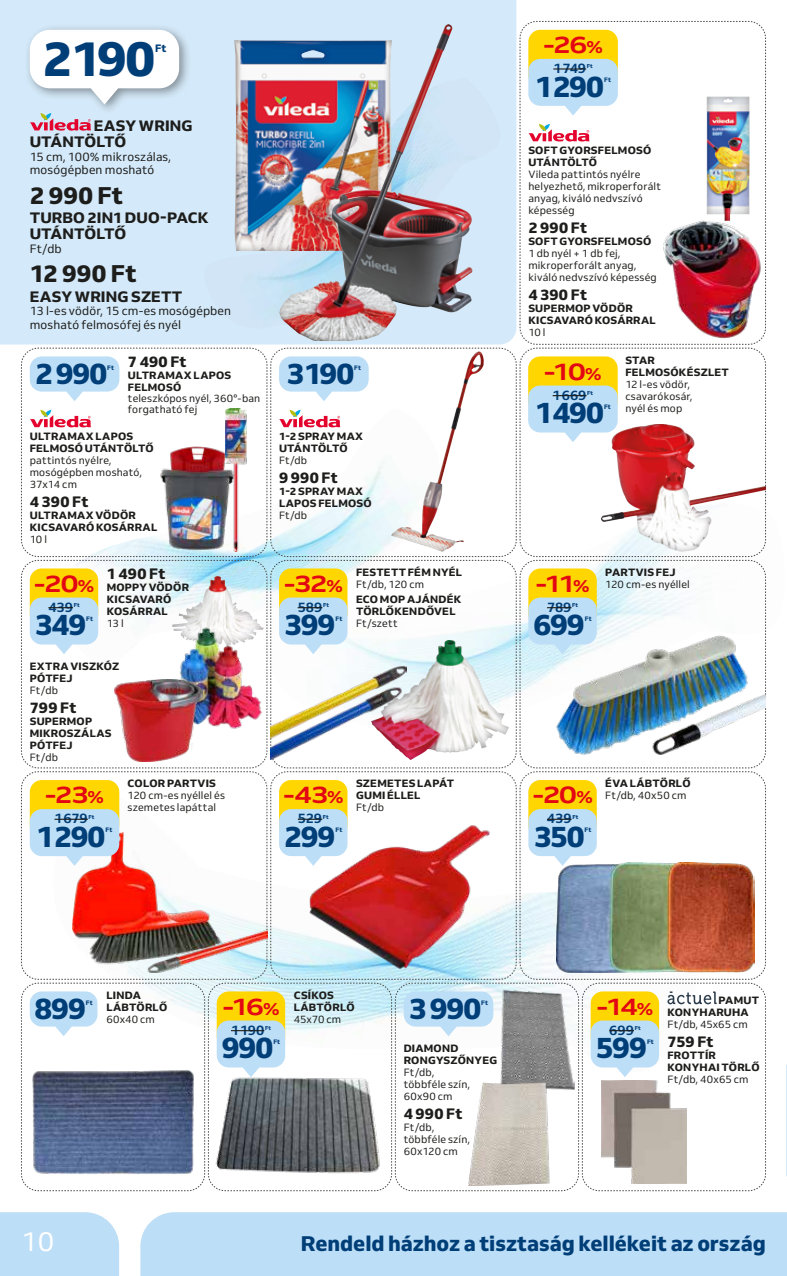
<style>
.page{position:relative;width:787px;height:1276px;background:#fff}
.page>*{position:absolute;margin:0;border:0;box-sizing:border-box;transform-origin:0 0}
.t1{font:800 48.75px "Venn";color:#003e78}
.t2{font:800 29.25px "Venn";letter-spacing:-.04em;color:#003e78}
.t3{font:27px "Venn";color:#fff}
.t4{font:800 24px "Venn";letter-spacing:.01em;color:#1d1d1b}
.t5{font:700 23.7px "Venn Semi Ex";letter-spacing:-.065em;color:#e30613}
.t6{font:800 21px "Venn";color:#003e78}
.t7{font:800 15px/16.5px "Venn";letter-spacing:.01em;color:#1d1d1b}
.t8{font:700 13.5px "Venn";letter-spacing:-.005em;color:#003e78}
.t9{font:12px/13.5px "Venn";letter-spacing:.01em;color:#1d1d1b}
.t10{font:800 10.65px "Venn";color:#003e78}
.t11{font:800 10.5px/12px "Venn";letter-spacing:.025em;color:#1d1d1b}
.t12{font:10.5px/12px "Venn";letter-spacing:.015em;color:#1d1d1b}
.t13{font:800 6.3px "Venn";letter-spacing:.015em;color:#003e78}
.t14{font:800 5.7px "Venn";letter-spacing:-.005em;color:#003e78}
.s1{font-size:17.4px}
</style>
<div class="page">
<div style="left:0;top:1212px;width:119px;height:64px;background:#bddef7"></div>
<div style="left:140px;top:1212px;width:647px;height:64px;background:#bddef7"></div>
<div style="left:0;top:0;width:516px;height:344px;background:#d4e9f9"></div>
<svg style="left:786px;top:1064px;width:1px;height:112px"></svg>
<div style="left:266px;top:13px;width:220px;height:328px;background:#d4e9f9"></div>
<img style="left:21px;top:21px;width:745px;height:1170px">
<h1 class="t1" style="left:42px;top:28px;width:114px">2 190</h1>
<p class="t10" style="left:155px;top:41px;width:13px">Ft</p>
<h3 class="t5" style="left:543px;top:30px;width:62px">-26<span class="s1">%</span></h3>
<p class="t8" style="left:553px;top:60px;width:34px">1 749</p>
<p class="t14" style="left:587px;top:63px;width:7px">Ft</p>
<h2 class="t2" style="left:535px;top:68px;width:70px">1 290</h2>
<p class="t13" style="left:604px;top:76px;width:8px">Ft</p>
<h3 class="t7" style="left:30px;top:117px;width:164px;text-indent:64px">EASY WRING<br>UTÁNTÖLTŐ</h3>
<p class="t9" style="left:30px;top:150px;width:143px">15 cm, 100% mikroszálas, mosógépben mosható</p>
<h3 class="t4" style="left:30px;top:180px;width:95px">2 990 Ft</h3>
<h3 class="t7" style="left:30px;top:209px;width:180px">TURBO 2IN1 DUO-PACK<br>UTÁNTÖLTŐ</h3>
<p class="t9" style="left:30px;top:242px;width:33px">Ft/db</p>
<h3 class="t4" style="left:30px;top:259px;width:108px">12 990 Ft</h3>
<h3 class="t7" style="left:30px;top:288px;width:154px">EASY WRING SZETT</h3>
<p class="t9" style="left:30px;top:304px;width:203px">13 l-es vödör, 15 cm-es mosógépben mosható felmosófej és nyél</p>
<p class="t11" style="left:528px;top:144px;width:124px">SOFT GYORSFELMOSÓ<br>UTÁNTÖLTŐ</p>
<p class="t12" style="left:528px;top:168px;width:134px">Vileda pattintós nyélre helyezhető, mikroperforált anyag, kiváló nedvszívó képesség</p>
<h3 class="t7" style="left:528px;top:219px;width:60px">2 990 Ft</h3>
<p class="t11" style="left:528px;top:235px;width:124px">SOFT GYORSFELMOSÓ</p>
<p class="t12" style="left:528px;top:247px;width:130px">1 db nyél + 1 db fej, mikroperforált anyag, kiváló nedvszívó képesség</p>
<h3 class="t7" style="left:528px;top:286px;width:60px">4 390 Ft</h3>
<p class="t11" style="left:528px;top:302px;width:129px">SUPERMOP VÖDÖR<br>KICSAVARÓ KOSÁRRAL</p>
<p class="t12" style="left:528px;top:326px;width:19px">10 l</p>
<h2 class="t2" style="left:35px;top:355px;width:74px">2 990</h2>
<p class="t13" style="left:107px;top:363px;width:8px">Ft</p>
<h3 class="t7" style="left:128px;top:353px;width:60px">7 490 Ft</h3>
<p class="t11" style="left:128px;top:369px;width:105px">ULTRAMAX LAPOS<br>FELMOSÓ</p>
<p class="t12" style="left:128px;top:393px;width:134px;line-height:11.2px">teleszkópos nyél, 360°-ban forgatható fej</p>
<h2 class="t2" style="left:287px;top:355px;width:69px">3 190</h2>
<p class="t13" style="left:354px;top:363px;width:8px">Ft</p>
<h3 class="t5" style="left:544px;top:356px;width:59px">-10<span class="s1">%</span></h3>
<p class="t8" style="left:552px;top:386px;width:35px">1 669</p>
<p class="t14" style="left:587px;top:389px;width:7px">Ft</p>
<h2 class="t2" style="left:535px;top:394px;width:71px">1 490</h2>
<p class="t13" style="left:604px;top:402px;width:8px">Ft</p>
<p class="t11" style="left:625px;top:354px;width:105px">STAR<br>FELMOSÓKÉSZLET</p>
<p class="t12" style="left:625px;top:378px;width:69px">12 l-es vödör, csavarókosár, nyél és mop</p>
<p class="t11" style="left:30px;top:430px;width:125px">ULTRAMAX LAPOS<br>FELMOSÓ UTÁNTÖLTŐ</p>
<p class="t12" style="left:30px;top:454px;width:114px">pattintós nyélre, mosógépben mosható,<br>37x14 cm</p>
<h3 class="t7" style="left:30px;top:493px;width:60px">4 390 Ft</h3>
<p class="t11" style="left:30px;top:508px;width:129px">ULTRAMAX VÖDÖR<br>KICSAVARÓ KOSÁRRAL</p>
<p class="t12" style="left:30px;top:533px;width:19px">10 l</p>
<p class="t11" style="left:279px;top:430px;width:86px">1-2 SPRAY MAX<br>UTÁNTÖLTŐ</p>
<p class="t12" style="left:279px;top:454px;width:30px">Ft/db</p>
<h3 class="t7" style="left:279px;top:469px;width:60px">9 990 Ft</h3>
<p class="t11" style="left:279px;top:484px;width:94px">1-2 SPRAY MAX<br>LAPOS FELMOSÓ</p>
<p class="t12" style="left:279px;top:509px;width:30px">Ft/db</p>
<h3 class="t5" style="left:34px;top:568px;width:62px">-20<span class="s1">%</span></h3>
<p class="t8" style="left:48px;top:598px;width:26px">439</p>
<p class="t14" style="left:74px;top:601px;width:7px">Ft</p>
<h2 class="t2" style="left:35px;top:606px;width:53px">349</h2>
<p class="t13" style="left:86px;top:614px;width:8px">Ft</p>
<h3 class="t7" style="left:107px;top:565px;width:60px">1 490 Ft</h3>
<p class="t11" style="left:107px;top:581px;width:84px">MOPPY VÖDÖR<br>KICSAVARÓ<br>KOSÁRRAL</p>
<p class="t12" style="left:107px;top:617px;width:18px">13 l</p>
<h3 class="t5" style="left:284px;top:568px;width:61px">-32<span class="s1">%</span></h3>
<p class="t8" style="left:298px;top:598px;width:26px">589</p>
<p class="t14" style="left:323px;top:601px;width:7px">Ft</p>
<h2 class="t2" style="left:284px;top:606px;width:53px">399</h2>
<p class="t13" style="left:335px;top:614px;width:8px">Ft</p>
<p class="t11" style="left:356px;top:566px;width:108px">FESTETT FÉM NYÉL</p>
<p class="t12" style="left:356px;top:578px;width:69px">Ft/db, 120 cm</p>
<p class="t11" style="left:356px;top:592px;width:107px">ECO MOP AJÁNDÉK<br>TÖRLŐKENDŐVEL</p>
<p class="t12" style="left:356px;top:617px;width:43px">Ft/szett</p>
<h3 class="t5" style="left:535px;top:568px;width:56px">-11<span class="s1">%</span></h3>
<p class="t8" style="left:547px;top:598px;width:26px">789</p>
<p class="t14" style="left:572px;top:601px;width:7px">Ft</p>
<h2 class="t2" style="left:533px;top:606px;width:53px">699</h2>
<p class="t13" style="left:585px;top:614px;width:8px">Ft</p>
<p class="t11" style="left:605px;top:566px;width:72px">PARTVIS FEJ</p>
<p class="t12" style="left:605px;top:578px;width:86px">120 cm-es nyéllel</p>
<p class="t11" style="left:30px;top:660px;width:91px">EXTRA VISZKÓZ<br>PÓTFEJ</p>
<p class="t12" style="left:30px;top:684px;width:30px">Ft/db</p>
<h3 class="t7" style="left:30px;top:699px;width:48px">799 Ft</h3>
<p class="t11" style="left:30px;top:715px;width:83px">SUPERMOP<br>MIKROSZÁLAS<br>PÓTFEJ</p>
<p class="t12" style="left:30px;top:751px;width:30px">Ft/db</p>
<h3 class="t5" style="left:45px;top:780px;width:61px">-23<span class="s1">%</span></h3>
<p class="t8" style="left:54px;top:810px;width:35px">1 679</p>
<p class="t14" style="left:89px;top:813px;width:7px">Ft</p>
<h2 class="t2" style="left:37px;top:818px;width:70px">1 290</h2>
<p class="t13" style="left:106px;top:826px;width:8px">Ft</p>
<p class="t11" style="left:128px;top:777px;width:90px">COLOR PARTVIS</p>
<p class="t12" style="left:128px;top:789px;width:99px">120 cm-es nyéllel és szemetes lapáttal</p>
<h3 class="t5" style="left:283px;top:780px;width:62px">-43<span class="s1">%</span></h3>
<p class="t8" style="left:298px;top:810px;width:26px">529</p>
<p class="t14" style="left:323px;top:813px;width:7px">Ft</p>
<h2 class="t2" style="left:284px;top:818px;width:53px">299</h2>
<p class="t13" style="left:335px;top:826px;width:8px">Ft</p>
<p class="t11" style="left:356px;top:777px;width:99px">SZEMETES LAPÁT<br>GUMI ÉLLEL</p>
<p class="t12" style="left:356px;top:801px;width:30px">Ft/db</p>
<h3 class="t5" style="left:532px;top:780px;width:62px">-20<span class="s1">%</span></h3>
<p class="t8" style="left:547px;top:810px;width:26px">439</p>
<p class="t14" style="left:572px;top:813px;width:7px">Ft</p>
<h2 class="t2" style="left:533px;top:818px;width:52px">350</h2>
<p class="t13" style="left:584px;top:826px;width:8px">Ft</p>
<p class="t11" style="left:605px;top:777px;width:87px">ÉVA LÁBTÖRLŐ</p>
<p class="t12" style="left:605px;top:789px;width:83px">Ft/db, 40x50 cm</p>
<h2 class="t2" style="left:35px;top:990px;width:53px">899</h2>
<p class="t13" style="left:86px;top:998px;width:8px">Ft</p>
<p class="t11" style="left:106px;top:989px;width:62px">LINDA<br>LÁBTÖRLŐ</p>
<p class="t12" style="left:106px;top:1013px;width:50px">60x40 cm</p>
<h3 class="t5" style="left:222px;top:991px;width:59px">-16<span class="s1">%</span></h3>
<p class="t8" style="left:231px;top:1021px;width:35px">1 190</p>
<p class="t14" style="left:265px;top:1024px;width:7px">Ft</p>
<h2 class="t2" style="left:222px;top:1029px;width:53px">990</h2>
<p class="t13" style="left:273px;top:1037px;width:8px">Ft</p>
<p class="t11" style="left:294px;top:989px;width:62px">CSÍKOS<br>LÁBTÖRLŐ</p>
<p class="t12" style="left:294px;top:1013px;width:49px">45x70 cm</p>
<h2 class="t2" style="left:409px;top:990px;width:74px">3 990</h2>
<p class="t13" style="left:481px;top:998px;width:8px">Ft</p>
<p class="t11" style="left:404px;top:1042px;width:95px">DIAMOND<br>RONGYSZŐNYEG</p>
<p class="t12" style="left:404px;top:1066px;width:68px">Ft/db, többféle szín,<br>60x90 cm</p>
<h3 class="t7" style="left:404px;top:1105px;width:60px">4 990 Ft</h3>
<p class="t12" style="left:404px;top:1121px;width:68px">Ft/db, többféle szín,<br>60x120 cm</p>
<h3 class="t5" style="left:596px;top:991px;width:58px">-14<span class="s1">%</span></h3>
<p class="t8" style="left:609px;top:1021px;width:26px">699</p>
<p class="t14" style="left:634px;top:1024px;width:7px">Ft</p>
<h2 class="t2" style="left:596px;top:1029px;width:53px">599</h2>
<p class="t13" style="left:647px;top:1037px;width:8px">Ft</p>
<p class="t11" style="left:667px;top:994px;width:93px;text-indent:51px">PAMUT<br>KONYHARUHA</p>
<p class="t12" style="left:667px;top:1018px;width:82px">Ft/db, 45x65 cm</p>
<h3 class="t7" style="left:667px;top:1033px;width:47px">759 Ft</h3>
<p class="t11" style="left:667px;top:1049px;width:94px">FROTTÍR<br>KONYHAI TÖRLŐ</p>
<p class="t12" style="left:667px;top:1073px;width:83px">Ft/db, 40x65 cm</p>
<h3 class="t3" style="left:21px;top:1225px;width:35px">10</h3>
<h3 class="t6" style="left:301px;top:1230px;width:466px">Rendeld házhoz a tisztaság kellékeit az ország</h3>
</div>
